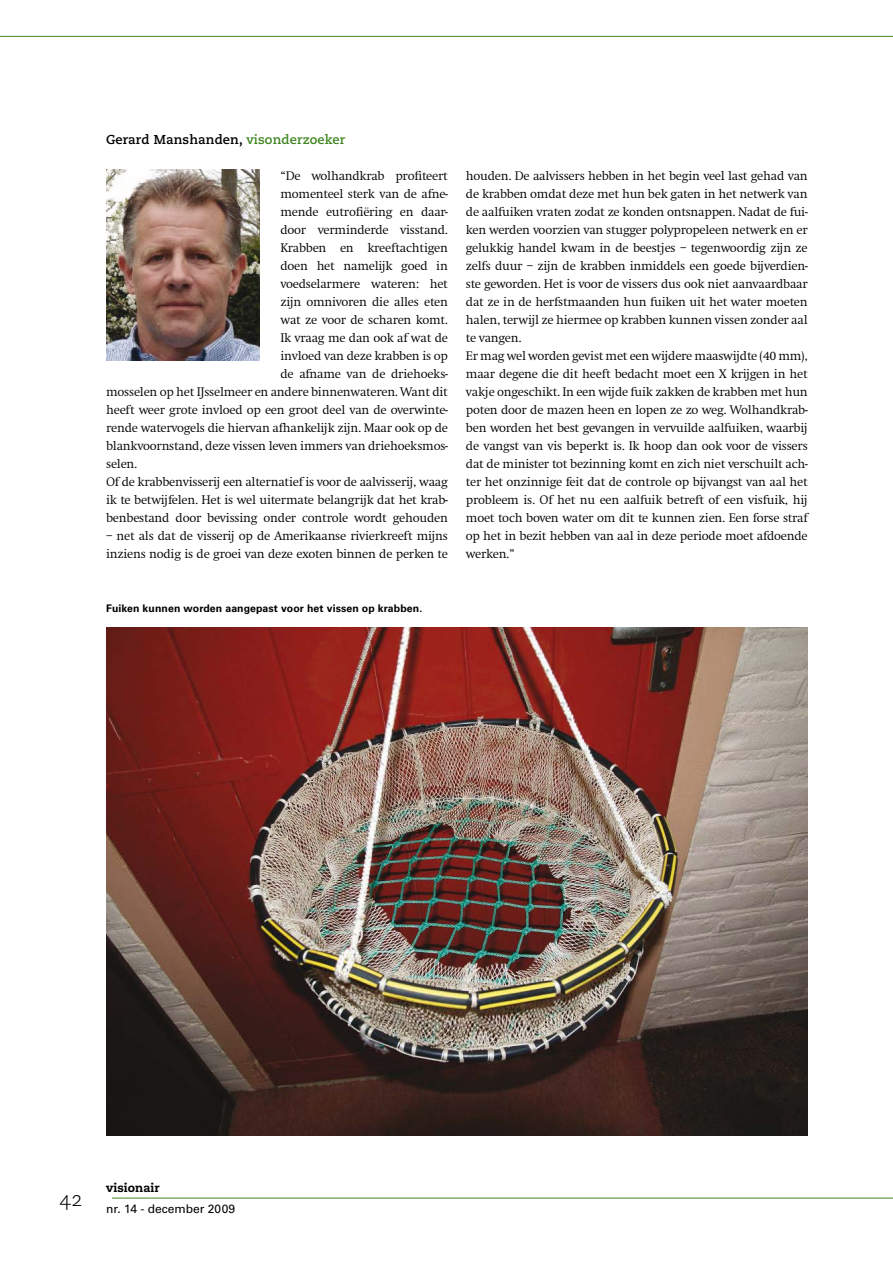
<style>
.page{position:relative;width:893px;height:1263px;background:#fff}
.page>*{position:absolute;margin:0;border:0;box-sizing:border-box;transform-origin:0 0}
.t1{font:21px "Caecilia Light Os F";color:#000}
.t2{font:300 12.9px/18px "Swift";letter-spacing:-.02em;color:#000}
.t3{font:12.9px "Caecilia Bold Os F";letter-spacing:.01em;color:#000}
.t4{font:12px "Univers";color:#000}
.t5{font:12px "Caecilia Heavy Os F";color:#000}
.t6{font:700 10.5px "Univers";letter-spacing:.01em;color:#000}
.s1{color:#418622}
</style>
<div class="page">
<hr style="left:112px;top:1198px;width:781px;height:1px;background:#418622">
<img style="left:106px;top:170px;width:153px;height:190px">
<img style="left:106px;top:628px;width:702px;height:507px">
<hr style="left:0;top:36px;width:893px;height:1px;background:#418622">
<p class="t3" style="left:106px;top:132px;width:241px">Gerard Manshanden, <span class="s1">visonderzoeker</span></p>
<p class="t2" style="left:280px;top:167px;width:169px">“De wolhandkrab profiteert</p>
<p class="t2" style="left:280px;top:185px;width:169px">momenteel sterk van de afne-</p>
<p class="t2" style="left:280px;top:203px;width:169px">mende eutrofiëring en daar-</p>
<p class="t2" style="left:280px;top:221px;width:169px">door verminderde visstand.</p>
<p class="t2" style="left:280px;top:239px;width:169px">Krabben en kreeftachtigen</p>
<p class="t2" style="left:280px;top:257px;width:169px">doen het namelijk goed in</p>
<p class="t2" style="left:280px;top:275px;width:169px">voedselarmere wateren: het</p>
<p class="t2" style="left:280px;top:293px;width:169px">zijn omnivoren die alles eten</p>
<p class="t2" style="left:280px;top:311px;width:169px">wat ze voor de scharen komt.</p>
<p class="t2" style="left:280px;top:329px;width:169px">Ik vraag me dan ook af wat de</p>
<p class="t2" style="left:280px;top:347px;width:169px">invloed van deze krabben is op</p>
<p class="t2" style="left:280px;top:365px;width:169px">de afname van de driehoeks-</p>
<p class="t2" style="left:106px;top:383px;width:343px">mosselen op het IJsselmeer en andere binnenwateren. Want dit</p>
<p class="t2" style="left:106px;top:401px;width:343px">heeft weer grote invloed op een groot deel van de overwinte-</p>
<p class="t2" style="left:106px;top:419px;width:343px">rende watervogels die hiervan afhankelijk zijn. Maar ook op de</p>
<p class="t2" style="left:106px;top:437px;width:343px">blankvoornstand, deze vissen leven immers van driehoeksmos-</p>
<p class="t2" style="left:106px;top:455px;width:33px">selen.</p>
<p class="t2" style="left:106px;top:473px;width:343px">Of de krabbenvisserij een alternatief is voor de aalvisserij, waag</p>
<p class="t2" style="left:106px;top:491px;width:343px">ik te betwijfelen. Het is wel uitermate belangrijk dat het krab-</p>
<p class="t2" style="left:106px;top:509px;width:343px">benbestand door bevissing onder controle wordt gehouden</p>
<p class="t2" style="left:106px;top:527px;width:343px">– net als dat de visserij op de Amerikaanse rivierkreeft mijns inziens nodig is de groei van deze exoten binnen de perken te</p>
<p class="t6" style="left:106px;top:602px;width:317px">Fuiken kunnen worden aangepast voor het vissen op krabben.</p>
<p class="t2" style="left:466px;top:167px;width:343px">houden. De aalvissers hebben in het begin veel last gehad van de krabben omdat deze met hun bek gaten in het netwerk van de aalfuiken vraten zodat ze konden ontsnappen. Nadat de fui&shy;ken werden voorzien van stugger polypropeleen netwerk en er gelukkig handel kwam in de beestjes – tegenwoordig zijn ze zelfs duur – zijn de krabben inmiddels een goede bijverdien&shy;ste geworden. Het is voor de vissers dus ook niet aanvaardbaar dat ze in de herfstmaanden hun fuiken uit het water moeten halen, terwijl ze hiermee op krabben kunnen vissen zonder aal te vangen.<br>Er mag wel worden gevist met een wijdere maaswijdte (40 mm), maar degene die dit heeft bedacht moet een X krijgen in het vakje ongeschikt. In een wijde fuik zakken de krabben met hun poten door de mazen heen en lopen ze zo weg. Wolhandkrab&shy;ben worden het best gevangen in vervuilde aalfuiken, waarbij de vangst van vis beperkt is. Ik hoop dan ook voor de vissers dat de minister tot bezinning komt en zich niet verschuilt ach&shy;ter het onzinnige feit dat de controle op bijvangst van aal het probleem is. Of het nu een aalfuik betreft of een visfuik, hij moet toch boven water om dit te kunnen zien. Een forse straf op het in bezit hebben van aal in deze periode moet afdoende werken.”</p>
<h1 class="t1" style="left:60px;top:1186px;width:25px">42</h1>
<p class="t5" style="left:106px;top:1180px;width:55px">visionair</p>
<p class="t4" style="left:106px;top:1201px;width:130px">nr. 14 - december 2009</p>
</div>
